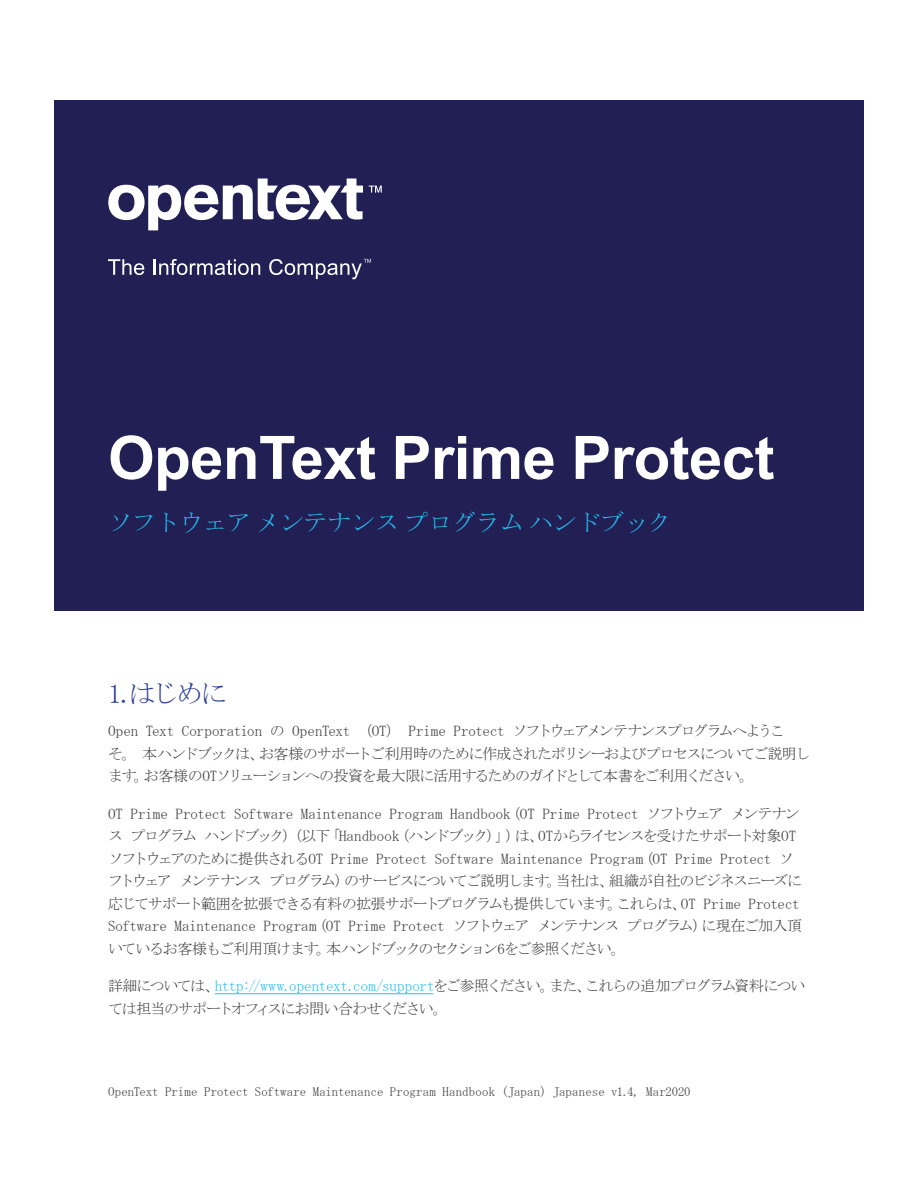
<style>
.page{position:relative;width:918px;height:1188px;background:#fff}
.page>*{position:absolute;margin:0;border:0;box-sizing:border-box;transform-origin:0 0}
.t1{font:700 60px "Arial";letter-spacing:-.01em;color:#fff}
.t2{font:27px "MS Mincho";color:#2d3f97}
.t3{font:24px "MS Mincho";letter-spacing:-.01em;color:#27bdef}
.t4{font:15px/22.5px "MS Mincho";letter-spacing:-.05em;color:#3e3e3f}
.t5{font:15px/22.5px "MS Mincho";letter-spacing:-.07em;color:#3e3e3f}
.t6{font:12.75px "MS Mincho";letter-spacing:.01em;color:#3e3e3f}
.s1{color:#27bdef}
</style>
<div class="page">
<div style="left:54px;top:100px;width:810px;height:511px;background:#211f54"></div>
<svg style="left:369px;top:186px;width:13px;height:7px"></svg>
<svg style="left:108px;top:178px;width:255px;height:52px"></svg>
<svg style="left:108px;top:259px;width:36px;height:16px"></svg>
<svg style="left:154px;top:259px;width:106px;height:16px"></svg>
<svg style="left:269px;top:259px;width:102px;height:20px"></svg>
<hr style="left:215px;top:993px;width:218px;height:1px;background:#27bdef">
<h1 class="t1" style="left:108px;top:418px;width:668px">OpenText Prime Protect</h1>
<h3 class="t3" style="left:108px;top:510px;width:565px">ソフトウェア メンテナンス プログラム ハンドブック</h3>
<h2 class="t2" style="left:108px;top:680px;width:121px">1.はじめに</h2>
<p class="t5" style="left:108px;top:720px;width:704px">Open Text Corporation の OpenText （OT） Prime Protect ソフトウェアメンテナンスプログラムへようこ<br>そ。本ハンドブックは、お客様のサポートご利用時のために作成されたポリシーおよびプロセスについてご説明します。お客様のOTソリューションへの投資を最大限に活用するためのガイドとして本書をご利用ください。</p>
<p class="t4" style="left:108px;top:802px;width:696px">OT Prime Protect Software Maintenance Program Handbook（OT Prime Protect ソフトウェアメンテナンスプログラムハンドブック）（以下「Handbook（ハンドブック）」）は、OTからライセンスを受けたサポート対象OTソフトウェアのために提供されるOT Prime Protect Software Maintenance Program（OT Prime Protect ソフトウェアメンテナンスプログラム）のサービスについてご説明します。当社は、組織が自社のビジネスニーズに応じてサポート範囲を拡張できる有料の拡張サポートプログラムも提供しています。これらは、OT Prime Protect Software Maintenance Program（OT Prime Protect ソフトウェアメンテナンスプログラム）に現在ご加入頂いているお客様もご利用頂けます。本ハンドブックのセクション6をご参照ください。</p>
<p class="t4" style="left:108px;top:975px;width:699px">詳細については、<span class="s1">http://www.opentext.com/support</span>をご参照ください。また、これらの追加プログラム資料については担当のサポートオフィスにお問い合わせください。</p>
<p class="t6" style="left:108px;top:1085px;width:584px">OpenText Prime Protect Software Maintenance Program Handbook (Japan) Japanese v1.4, Mar2020</p>
</div>
